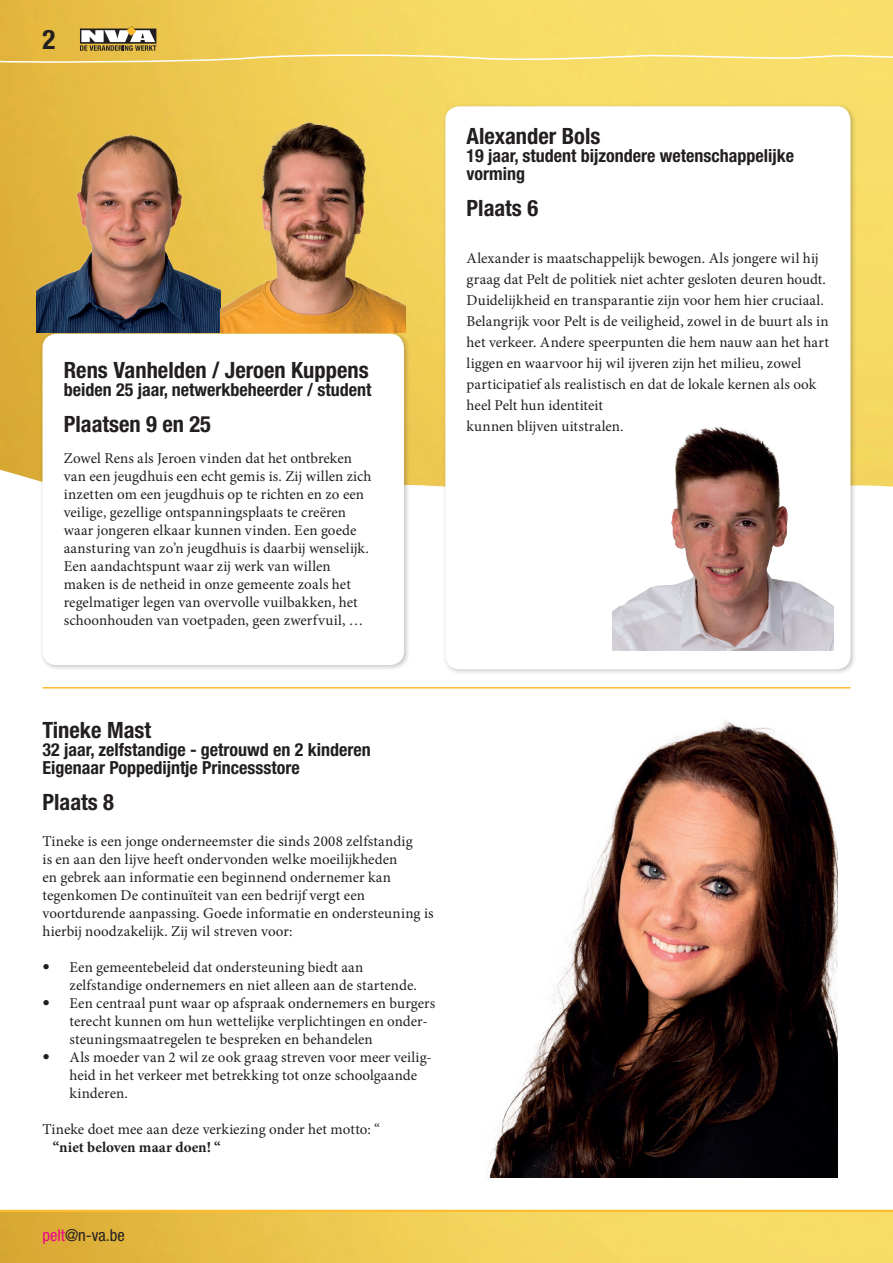
<style>
.page{position:relative;width:893px;height:1263px;background:#fff}
.page>*{position:absolute;margin:0;border:0;box-sizing:border-box;transform-origin:0 0}
.t1{font:700 condensed 27px "Helvetica Neue LT Std";color:#231f20}
.t2{font:700 condensed 22.5px "Helvetica Neue LT Std";color:#231f20}
.t3{font:700 condensed 18px/18px "Helvetica Neue LT Std";color:#231f20}
.t4{font:condensed 16.5px "Helvetica Neue LT Std";color:#231f20}
.t5{font:15px/18px "Minion Pro";color:#231f20}
.t6{font:700 15px "Minion Pro";letter-spacing:.005em;color:#231f20}
.s1{font-family:"Helvetica Neue LT Std";font-stretch:condensed}
.s2{color:#ed028c}
</style>
<div class="page">
<img style="left:0;top:0;width:893px;height:464px">
<svg style="left:0;top:464px;width:893px;height:23px"></svg>
<img style="left:0;top:1212px;width:893px;height:51px">
<svg style="left:0;top:26px;width:893px;height:44px;background:#efd264"></svg>
<svg style="left:0;top:1209px;width:893px;height:3px;background:#fccc63"></svg>
<div style="left:39px;top:331px;width:371px;height:340px;background:#231f20;opacity:.25"></div>
<div style="left:43px;top:334px;width:361px;height:331px;background:#fff;border-radius:14px"></div>
<div style="left:442px;top:103px;width:414px;height:573px;background:#231f20;opacity:.25"></div>
<div style="left:445px;top:106px;width:405px;height:563px;background:#fff;border-radius:14px"></div>
<hr style="left:43px;top:687px;width:807px;height:1px;background:#fdbb2e">
<img style="left:36px;top:106px;width:369px;height:227px">
<img style="left:487px;top:721px;width:351px;height:457px">
<img style="left:612px;top:426px;width:221px;height:225px">
<h1 class="t1" style="left:43px;top:23px;width:14px">2</h1>
<h2 class="t2" style="left:64px;top:356px;width:306px">Rens Vanhelden / Jeroen Kuppens</h2>
<p class="t3" style="left:64px;top:380px;width:309px">beiden 25 jaar, netwerkbeheerder / student</p>
<h2 class="t2" style="left:64px;top:410px;width:149px">Plaatsen 9 en 25</h2>
<p class="t5" style="left:64px;top:449px;width:309px">Zowel Rens als Jeroen vinden dat het ontbreken van een jeugdhuis een echt gemis is. Zij willen zich inzetten om een jeugdhuis op te richten en zo een veilige, gezellige ontspanningsplaats te creëren waar jongeren elkaar kunnen vinden. Een goede aansturing van zo’n jeugdhuis is daarbij wenselijk.<br>Een aandachtspunt waar zij werk van willen maken is de netheid in onze gemeente zoals het regelmatiger legen van overvolle vuilbakken, het schoonhouden van voetpaden, geen zwerfvuil, …</p>
<h2 class="t2" style="left:467px;top:122px;width:135px">Alexander Bols</h2>
<p class="t3" style="left:467px;top:146px;width:329px">19 jaar, student bijzondere wetenschappelijke vorming</p>
<h2 class="t2" style="left:467px;top:194px;width:73px">Plaats 6</h2>
<p class="t5" style="left:467px;top:247px;width:364px;line-height:21px">Alexander is maatschappelijk bewogen. Als jongere wil hij graag dat Pelt de politiek niet achter gesloten deuren houdt.<br>Duidelijkheid en transparantie zijn voor hem hier cruciaal.<br>Belangrijk voor Pelt is de veiligheid, zowel in de buurt als in het verkeer. Andere speerpunten die hem nauw aan het hart liggen en waarvoor hij wil ijveren zijn het milieu, zowel participatief als realistisch en dat de lokale kernen als ook heel Pelt hun identiteit<br>kunnen blijven uitstralen.</p>
<h2 class="t2" style="left:43px;top:716px;width:110px">Tineke Mast</h2>
<p class="t3" style="left:43px;top:740px;width:330px">32 jaar, zelfstandige - getrouwd en 2 kinderen<br>Eigenaar Poppedijntje Princessstore</p>
<h2 class="t2" style="left:43px;top:788px;width:73px">Plaats 8</h2>
<p class="t5" style="left:43px;top:832px;width:393px">Tineke is een jonge onderneemster die sinds 2008 zelfstandig<br>is en aan den lijve heeft ondervonden welke moeilijkheden<br>en gebrek aan informatie een beginnend ondernemer kan tegenkomen De continuïteit van een bedrijf vergt een voortdurende aanpassing. Goede informatie en ondersteuning is hierbij noodzakelijk. Zij wil streven voor:</p>
<p class="t5" style="left:70px;top:958px;width:349px;text-indent:-27px"><span class="s1">•</span> Een gemeentebeleid dat ondersteuning biedt aan zelfstandige ondernemers en niet alleen aan de startende.</p>
<p class="t5" style="left:70px;top:994px;width:367px;text-indent:-27px"><span class="s1">•</span> Een centraal punt waar op afspraak ondernemers en burgers terecht kunnen om hun wettelijke verplichtingen en onder&shy;steuningsmaatregelen te bespreken en behandelen</p>
<p class="t5" style="left:70px;top:1048px;width:364px;text-indent:-27px"><span class="s1">•</span> Als moeder van 2 wil ze ook graag streven voor meer veilig&shy;heid in het verkeer met betrekking tot onze schoolgaande kinderen.</p>
<p class="t5" style="left:43px;top:1120px;width:339px">Tineke doet mee aan deze verkiezing onder het motto: “</p>
<p class="t6" style="left:53px;top:1137px;width:170px">“niet beloven maar doen! “</p>
<p class="t4" style="left:43px;top:1225px;width:84px"><span class="s2">pelt</span>@n-va.be</p>
</div>
